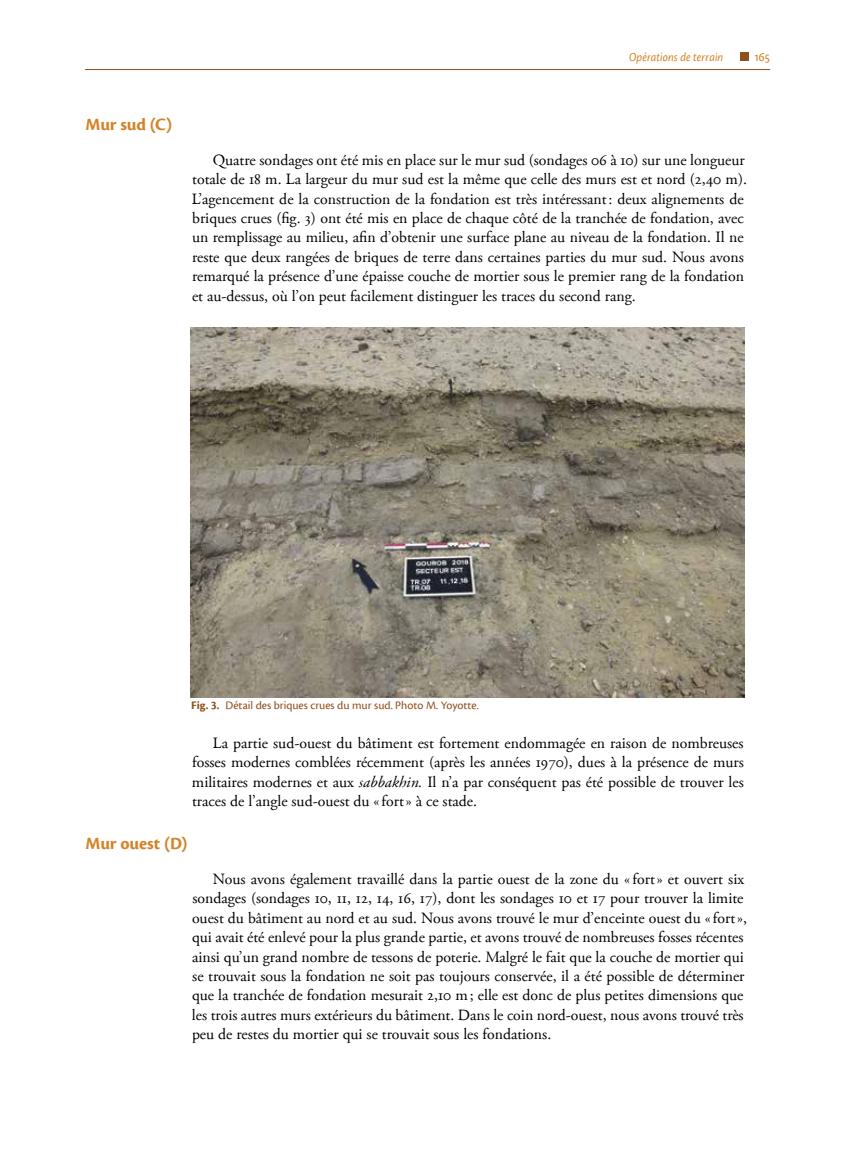
<style>
.page{position:relative;width:851px;height:1170px;background:#fff}
.page>*{position:absolute;margin:0;border:0;box-sizing:border-box;transform-origin:0 0}
.t1{font:700 18px "Cronos Pro Ifao";letter-spacing:-.005em;color:#d38428}
.t2{font:15.75px/19.4px "Adobe Garamond Pro IFAO";color:#000}
.t3{font:14.25px "Cronos Pro Ifao";color:#d38428;scale:.9 1}
.t4{font:italic 12.75px "Cronos Pro Ifao";letter-spacing:.01em;color:#d38428;scale:.9 1}
.t5{font:12px "Cronos Pro Ifao";color:#914f1b}
.s1{font-weight:700}
.s2{font-style:italic}
</style>
<div class="page">
<div style="left:740px;top:52px;width:8px;height:9px;background:#914f1b"></div>
<hr style="left:85px;top:69px;width:685px;height:1px;background:#914f1b">
<img style="left:190px;top:327px;width:554px;height:370px">
<p class="t4" style="left:629px;top:49px;width:106px">Opérations de terrain</p>
<p class="t3" style="left:754px;top:48px;width:19px">165</p>
<p class="t1" style="left:86px;top:113px;width:88px">Mur sud (C)</p>
<p class="t2" style="left:192px;top:150px;width:556px;text-indent:21px">Quatre sondages ont été mis en place sur le mur sud (sondages 06 à 10) sur une longueur totale de 18 m. La largeur du mur sud est la même que celle des murs est et nord (2,40 m).<br>L’agencement de la construction de la fondation est très intéressant: deux alignements de briques crues (fig. 3) ont été mis en place de chaque côté de la tranchée de fondation, avec un remplissage au milieu, afin d’obtenir une surface plane au niveau de la fondation. Il ne reste que deux rangées de briques de terre dans certaines parties du mur sud. Nous avons remarqué la présence d’une épaisse couche de mortier sous le premier rang de la fondation et au-dessus, où l’on peut facilement distinguer les traces du second rang.</p>
<p class="t5" style="left:191px;top:698px;width:289px"><span class="s1">Fig. 3.</span> Détail des briques crues du mur sud. Photo M. Yoyotte.</p>
<p class="t2" style="left:192px;top:733px;width:553px;text-align:justify;text-indent:21px">La partie sud-ouest du bâtiment est fortement endommagée en raison de nombreuses fosses modernes comblées récemment (après les années 1970), dues à la présence de murs militaires modernes et aux <span class="s2">sabbakhin.</span> Il n’a par conséquent pas été possible de trouver les traces de l’angle sud-ouest du «fort» à ce stade.</p>
<p class="t1" style="left:86px;top:832px;width:103px">Mur ouest (D)</p>
<p class="t2" style="left:192px;top:869px;width:556px;text-indent:21px">Nous avons également travaillé dans la partie ouest de la zone du «fort» et ouvert six sondages (sondages 10, 11, 12, 14, 16, 17), dont les sondages 10 et 17 pour trouver la limite ouest du bâtiment au nord et au sud. Nous avons trouvé le mur d’enceinte ouest du «fort», qui avait été enlevé pour la plus grande partie, et avons trouvé de nombreuses fosses récentes ainsi qu’un grand nombre de tessons de poterie. Malgré le fait que la couche de mortier qui se trouvait sous la fondation ne soit pas toujours conservée, il a été possible de déterminer que la tranchée de fondation mesurait 2,10 m; elle est donc de plus petites dimensions que les trois autres murs extérieurs du bâtiment. Dans le coin nord-ouest, nous avons trouvé très peu de restes du mortier qui se trouvait sous les fondations.</p>
</div>
